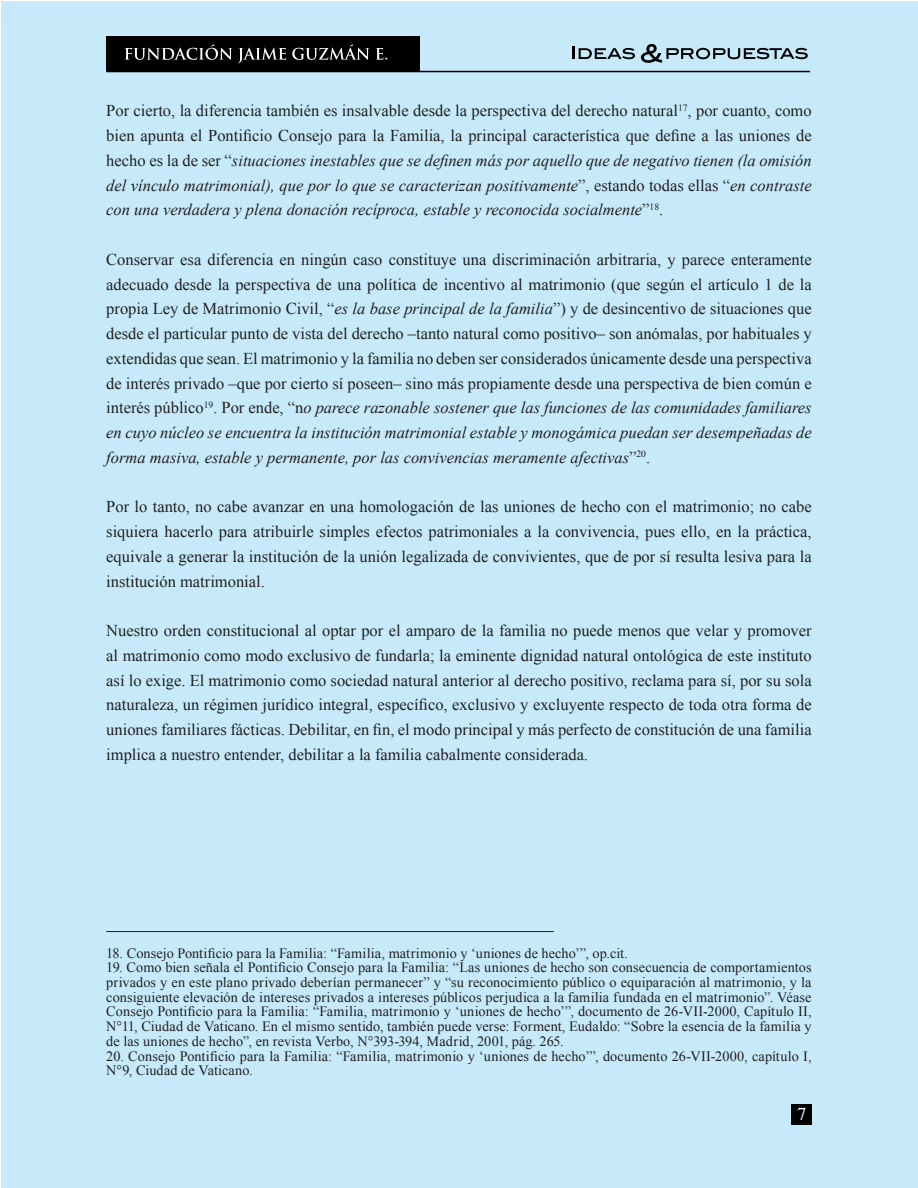
<style>
.page{position:relative;width:918px;height:1188px;background:#fff}
.page>*{position:absolute;margin:0;border:0;box-sizing:border-box;transform-origin:0 0}
.t1{font:18px "Times";color:#fff}
.t2{font:16.5px/24.8px "Times New Roman";color:#231f20;text-align:justify}
.t3{font:14.25px/14.7px "Times New Roman";letter-spacing:.005em;color:#231f20;text-align:justify}
.s1{font-style:italic}
</style>
<div class="page">
<div style="left:2px;top:2px;width:916px;height:1186px;background:#c6eafa"></div>
<svg style="left:573px;top:46px;width:62px;height:13px"></svg>
<svg style="left:641px;top:44px;width:167px;height:19px"></svg>
<div style="left:106px;top:36px;width:313px;height:35px;background:#000"></div>
<svg style="left:125px;top:44px;width:107px;height:16px"></svg>
<svg style="left:238px;top:48px;width:48px;height:16px"></svg>
<svg style="left:292px;top:44px;width:77px;height:16px"></svg>
<svg style="left:376px;top:48px;width:11px;height:12px"></svg>
<hr style="left:106px;top:71px;width:704px;height:1px;background:#000">
<div style="left:792px;top:1104px;width:20px;height:20px;background:#000"></div>
<hr style="left:106px;top:931px;width:448px;height:1px;background:#231f20">
<p class="t2" style="left:106px;top:98px;width:707px">Por cierto, la diferencia también es insalvable desde la perspectiva del derecho natural<sup>17</sup>, por cuanto, como bien apunta el Pontificio Consejo para la Familia, la principal característica que define a las uniones de hecho es la de ser “<span class="s1">situaciones inestables que se definen más por aquello que de negativo tienen (la omisión del vínculo matrimonial), que por lo que se caracterizan positivamente</span>”, estando todas ellas “<span class="s1">en contraste con una verdadera y plena donación recíproca, estable y reconocida socialmente</span>”<sup>18</sup>.</p>
<p class="t2" style="left:106px;top:247px;width:707px">Conservar esa diferencia en ningún caso constituye una discriminación arbitraria, y parece enteramente adecuado desde la perspectiva de una política de incentivo al matrimonio (que según el artículo 1 de la propia Ley de Matrimonio Civil, “<span class="s1">es la base principal de la familia</span>”) y de desincentivo de situaciones que desde el particular punto de vista del derecho –tanto natural como positivo– son anómalas, por habituales y extendidas que sean. El matrimonio y la familia no deben ser considerados únicamente desde una perspectiva de interés privado –que por cierto sí poseen– sino más propiamente desde una perspectiva de bien común e interés público<sup>19</sup>. Por ende, “n<span class="s1">o parece razonable sostener que las funciones de las comunidades familiares en cuyo núcleo se encuentra la institución matrimonial estable y monogámica puedan ser desempeñadas de forma masiva, estable y permanente, por las convivencias meramente afectivas</span>”<sup>20</sup>.</p>
<p class="t2" style="left:106px;top:494px;width:707px">Por lo tanto, no cabe avanzar en una homologación de las uniones de hecho con el matrimonio; no cabe siquiera hacerlo para atribuirle simples efectos patrimoniales a la convivencia, pues ello, en la práctica, equivale a generar la institución de la unión legalizada de convivientes, que de por sí resulta lesiva para la institución matrimonial.</p>
<p class="t2" style="left:106px;top:618px;width:707px">Nuestro orden constitucional al optar por el amparo de la familia no puede menos que velar y promover al matrimonio como modo exclusivo de fundarla; la eminente dignidad natural ontológica de este instituto así lo exige. El matrimonio como sociedad natural anterior al derecho positivo, reclama para sí, por su sola naturaleza, un régimen jurídico integral, específico, exclusivo y excluyente respecto de toda otra forma de uniones familiares fácticas. Debilitar, en fin, el modo principal y más perfecto de constitución de una familia implica a nuestro entender, debilitar a la familia cabalmente considerada.</p>
<p class="t3" style="left:106px;top:945px;width:523px">18. Consejo Pontificio para la Familia: “Familia, matrimonio y ‘uniones de hecho’”, op.cit.</p>
<p class="t3" style="left:106px;top:960px;width:707px">19. Como bien señala el Pontificio Consejo para la Familia: “Las uniones de hecho son consecuencia de comportamientos privados y en este plano privado deberían permanecer” y “su reconocimiento público o equiparación al matrimonio, y la consiguiente elevación de intereses privados a intereses públicos perjudica a la familia fundada en el matrimonio”. Véase Consejo Pontificio para la Familia: “Familia, matrimonio y ‘uniones de hecho’”, documento de 26-VII-2000, Capítulo II, N°11, Ciudad de Vaticano. En el mismo sentido, también puede verse: Forment, Eudaldo: “Sobre la esencia de la familia y de las uniones de hecho”, en revista Verbo, N°393-394, Madrid, 2001, pág. 265.</p>
<p class="t3" style="left:106px;top:1048px;width:707px">20. Consejo Pontificio para la Familia: “Familia, matrimonio y ‘uniones de hecho’”, documento 26-VII-2000, capítulo I,<br>N°9, Ciudad de Vaticano.</p>
<p class="t1" style="left:797px;top:1097px;width:10px">7</p>
</div>
